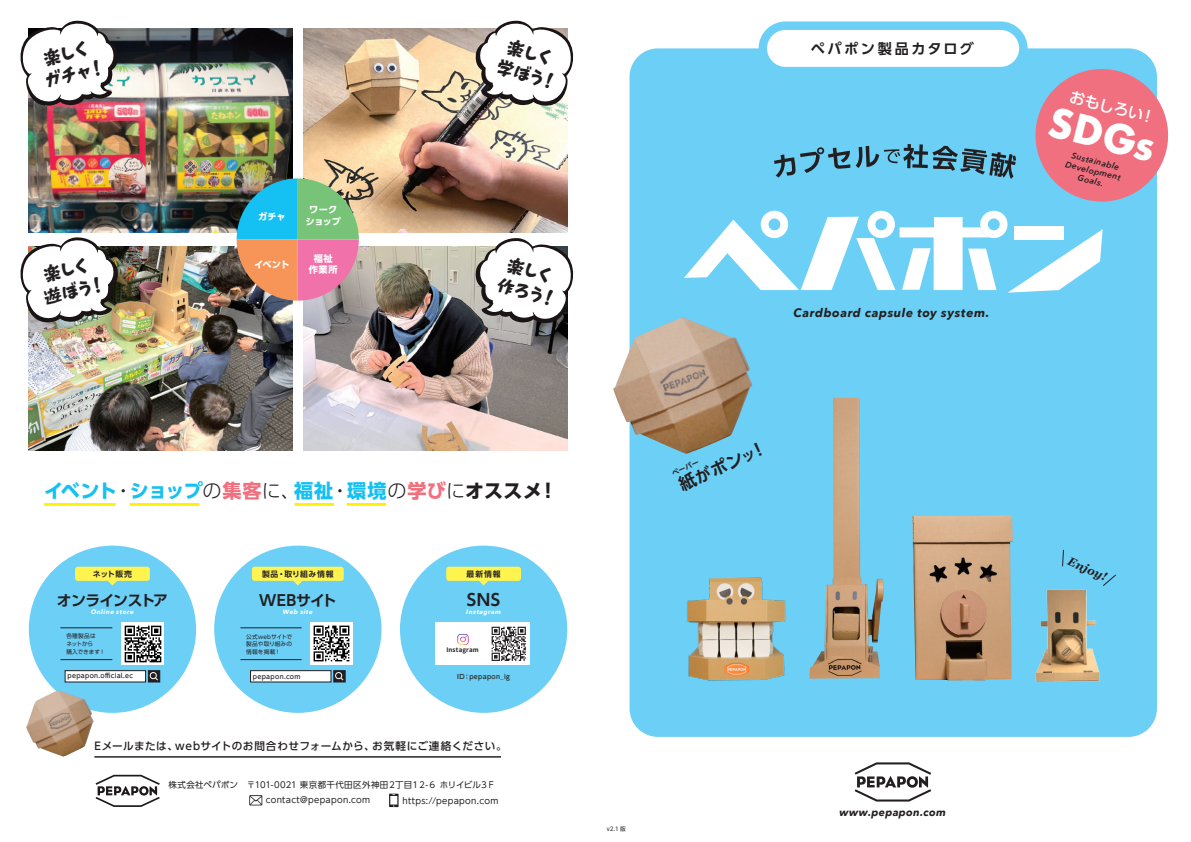
<style>
.page{position:relative;width:1191px;height:842px;background:#fff}
.page>*{position:absolute;margin:0;border:0;box-sizing:border-box;transform-origin:0 0}
.t1{font:700 38.9px "Futura";color:#fff}
.t2{font:700 19.1px "UD Shin Go Pro";letter-spacing:.015em;color:#15c0f2}
.t3{font:17.4px/22.1px "F66 Handic H";color:#231f20}
.t4{font:700 17px "UD Shin Go Pro De";color:#231f20}
.t5{font:700 16.3px "UD Shin Go Pro De";color:#231f20}
.t6{font:500 15.6px "UD Shin Go Pro";color:#fff}
.t7{font:700 14.9px "UD Shin Go Pro De";letter-spacing:-.045em;color:#231f20}
.t8{font:700 14.2px "UD Shin Go Pro De";letter-spacing:.175em;color:#231f20}
.t9{font:italic 700 12px "Avenir Next";letter-spacing:.05em;color:#231f20}
.t10{font:italic 700 11.9px "Georgia";color:#231f20}
.t11{font:500 10.6px "UD Shin Go Pro";letter-spacing:.045em;color:#231f20}
.t12{font:italic 700 10.6px "Avenir Next";letter-spacing:.03em;color:#231f20}
.t13{font:700 9.2px/11.3px "UD Shin Go Pro";letter-spacing:.015em;color:#fff;text-align:center}
.t14{font:8.5px/15px "UD Shin Go Pro";letter-spacing:.035em;color:#231f20}
.t15{font:italic 600 8.5px/9.9px "Avenir Next";color:#231f20;text-align:center}
.t16{font:700 7.8px "UD Shin Go Pro De";letter-spacing:.095em;color:#231f20}
.t17{font:700 7.1px "UD Shin Go Pro De";color:#231f20}
.t18{font:500 6.4px "UD Shin Go Pro";letter-spacing:.05em;color:#231f20}
.t19{font:italic 700 6.4px "Avenir Next";letter-spacing:.075em;color:#fff}
.t20{font:700 6.2px "Noto Sans JP";letter-spacing:.025em;color:#231f20}
.t21{font:5.7px/7.8px "UD Shin Go Pro";letter-spacing:.015em;color:#231f20}
.s1{font-weight:300;color:#231f20}
.s2{color:#f1707f}
.s3{color:#231f20}
.s4{font-size:16.2px}
.s5{font-size:14.5px}
</style>
<div class="page">
<img style="left:303px;top:28px;width:264px;height:204px">
<div style="left:29px;top:546px;width:167px;height:167px;background:#6bcff6;border-radius:50%"></div>
<div style="left:629px;top:48px;width:528px;height:689px;background:#6bcff6;border-radius:28px"></div>
<svg style="left:854px;top:762px;width:77px;height:39px"></svg>
<div style="left:763px;top:26px;width:260px;height:45px;background:#fff;border-radius:23px"></div>
<div style="left:758px;top:21px;width:269px;height:54px;border:8px solid #6bcff6;border-radius:23px"></div>
<img style="left:809px;top:398px;width:75px;height:281px">
<img style="left:912px;top:515px;width:100px;height:165px">
<img style="left:687px;top:577px;width:99px;height:104px">
<img style="left:613px;top:317px;width:139px;height:137px">
<svg style="left:1062px;top:549px;width:2px;height:18px"></svg>
<svg style="left:1103px;top:574px;width:13px;height:12px"></svg>
<svg style="left:389px;top:794px;width:9px;height:13px"></svg>
<svg style="left:249px;top:795px;width:13px;height:10px"></svg>
<svg style="left:96px;top:775px;width:64px;height:32px"></svg>
<svg style="left:684px;top:62px;width:485px;height:231px"></svg>
<div style="left:65px;top:670px;width:81px;height:12px;background:#fff;border:1px solid #231f20"></div>
<svg style="left:148px;top:670px;width:12px;height:12px"></svg>
<div style="left:150px;top:672px;width:7px;height:7px;border:1px solid #fff;border-radius:50%"></div>
<svg style="left:154px;top:677px;width:5px;height:4px"></svg>
<hr style="left:60px;top:628px;width:52px;height:1px;background:#231f20">
<hr style="left:60px;top:659px;width:52px;height:1px;background:#231f20">
<div style="left:214px;top:546px;width:167px;height:167px;background:#6bcff6;border-radius:50%"></div>
<div style="left:311px;top:622px;width:42px;height:43px;background:#fff"></div>
<div style="left:250px;top:670px;width:81px;height:12px;background:#fff;border:1px solid #231f20"></div>
<svg style="left:333px;top:670px;width:12px;height:12px"></svg>
<div style="left:335px;top:672px;width:7px;height:7px;border:1px solid #fff;border-radius:50%"></div>
<svg style="left:339px;top:677px;width:5px;height:4px"></svg>
<hr style="left:240px;top:628px;width:61px;height:1px;background:#231f20">
<hr style="left:240px;top:659px;width:61px;height:1px;background:#231f20">
<div style="left:400px;top:546px;width:167px;height:167px;background:#6bcff6;border-radius:50%"></div>
<div style="left:435px;top:622px;width:95px;height:43px;background:#fff"></div>
<svg style="left:491px;top:627px;width:35px;height:34px"></svg>
<svg style="left:457px;top:633px;width:12px;height:12px"></svg>
<div style="left:75px;top:567px;width:75px;height:14px;background:#fff34f;border-radius:3px"></div>
<svg style="left:107px;top:580px;width:10px;height:5px"></svg>
<div style="left:252px;top:567px;width:92px;height:14px;background:#fff34f;border-radius:3px"></div>
<svg style="left:293px;top:580px;width:10px;height:5px"></svg>
<div style="left:446px;top:567px;width:75px;height:14px;background:#fff34f;border-radius:3px"></div>
<svg style="left:479px;top:581px;width:9px;height:4px"></svg>
<hr style="left:94px;top:757px;width:407px;height:1px;background:#231f20">
<hr style="left:44px;top:503px;width:72px;height:3px;background:#fff101">
<hr style="left:129px;top:503px;width:70px;height:3px;background:#fff101">
<hr style="left:294px;top:503px;width:40px;height:3px;background:#fff101">
<hr style="left:347px;top:503px;width:39px;height:3px;background:#fff101">
<img style="left:303px;top:247px;width:264px;height:204px">
<img style="left:28px;top:28px;width:264px;height:204px">
<img style="left:28px;top:247px;width:264px;height:204px">
<svg style="left:474px;top:20px;width:100px;height:86px"></svg>
<svg style="left:474px;top:238px;width:100px;height:85px"></svg>
<svg style="left:20px;top:20px;width:99px;height:86px"></svg>
<svg style="left:20px;top:237px;width:99px;height:86px"></svg>
<img style="left:26px;top:690px;width:68px;height:66px">
<svg style="left:237px;top:178px;width:122px;height:123px;background:#9a9b93"></svg>
<img style="left:121px;top:622px;width:43px;height:43px">
<img style="left:1035px;top:589px;width:65px;height:93px">
<img style="left:313px;top:625px;width:37px;height:37px">
<h3 class="t3" style="left:37px;top:49px;width:64px;rotate:-14deg">楽しくガチャ！</h3>
<h3 class="t3" style="left:36px;top:266px;width:65px;rotate:-14deg">楽しく遊ぼう！</h3>
<p class="t13" style="left:258px;top:210px;width:29px">ガチャ</p>
<p class="t13" style="left:254px;top:258px;width:37px">イベント</p>
<p class="t13" style="left:305px;top:204px;width:37px">ワークショップ</p>
<p class="t13" style="left:309px;top:253px;width:30px">福祉作業所</p>
<h3 class="t3" style="left:505px;top:34px;width:64px;rotate:15deg">楽しく学ぼう！</h3>
<h3 class="t3" style="left:506px;top:252px;width:63px;rotate:15deg">楽しく作ろう！</h3>
<h2 class="t2" style="left:44px;top:475px;width:515px">イベント<span class="s1">・</span>ショップ<span class="s1">の</span><span class="s2">集客</span><span class="s1">に、</span>福祉<span class="s1">・</span>環境<span class="s1">の</span><span class="s2">学び</span><span class="s1">に</span><span class="s3">オススメ！</span></h2>
<p class="t16" style="left:93px;top:568px;width:41px">ネット販売</p>
<p class="t16" style="left:262px;top:568px;width:73px">製品・取り組み情報</p>
<p class="t16" style="left:466px;top:568px;width:36px">最新情報</p>
<h3 class="t7" style="left:57px;top:588px;width:113px">オンラインストア</h3>
<p class="t19" style="left:91px;top:607px;width:44px">Online store</p>
<p class="t21" style="left:66px;top:632px;width:40px">各種製品は<br>ネットから<br>購入できます！</p>
<h3 class="t7" style="left:259px;top:588px;width:79px">WEBサイト</h3>
<p class="t19" style="left:283px;top:607px;width:31px">Web site</p>
<p class="t21" style="left:246px;top:632px;width:48px;text-align:justify">公式webサイトで製品や取り組みの情報を掲載！</p>
<h3 class="t5" style="left:467px;top:586px;width:35px">SNS</h3>
<p class="t19" style="left:466px;top:607px;width:36px">Instagram</p>
<p class="t20" style="left:446px;top:646px;width:34px">Instagram</p>
<p class="t18" style="left:67px;top:671px;width:67px">pepapon.official.ec</p>
<p class="t18" style="left:253px;top:671px;width:49px">pepapon.com</p>
<p class="t18" style="left:457px;top:671px;width:54px">ID：pepapon_ig</p>
<p class="t11" style="left:94px;top:737px;width:414px">Eメールまたは、webサイトのお問合わせフォームから、お気軽にご連絡ください。</p>
<p class="t14" style="left:266px;top:777px;width:231px;text-indent:-97px">株式会社ペパポン　〒101-0021 東京都千代田区外神田２丁目１２-６ ホリイビル３Ｆcontact@pepapon.com</p>
<p class="t14" style="left:403px;top:793px;width:97px">https://pepapon.com</p>
<h3 class="t8" style="left:810px;top:37px;width:165px">ペパポン製品カタログ</h3>
<h3 class="t9" style="left:793px;top:303px;width:197px">Cardboard capsule toy system.</h3>
<h3 class="t4" style="left:674px;top:472px;width:96px;rotate:-24deg">紙<span class="s4">が</span>ポン<span class="s5">ッ</span>！</h3>
<p class="t17" style="left:670px;top:468px;width:30px;rotate:-24deg">ペーパー</p>
<p class="t21" style="left:607px;top:824px;width:20px">v2.1 版</p>
<p class="t12" style="left:839px;top:803px;width:108px">www.pepapon.com</p>
<h3 class="t6" style="left:1073px;top:84px;width:90px;rotate:14deg">おもしろい！</h3>
<h1 class="t1" style="left:1056px;top:94px;width:110px;rotate:14deg">SDGs</h1>
<p class="t15" style="left:1069px;top:149px;width:58px;rotate:14deg">Sustainable<br>Development<br>Goals.</p>
<h3 class="t10" style="left:1072px;top:552px;width:43px;rotate:24deg">Enjoy!</h3>
</div>
